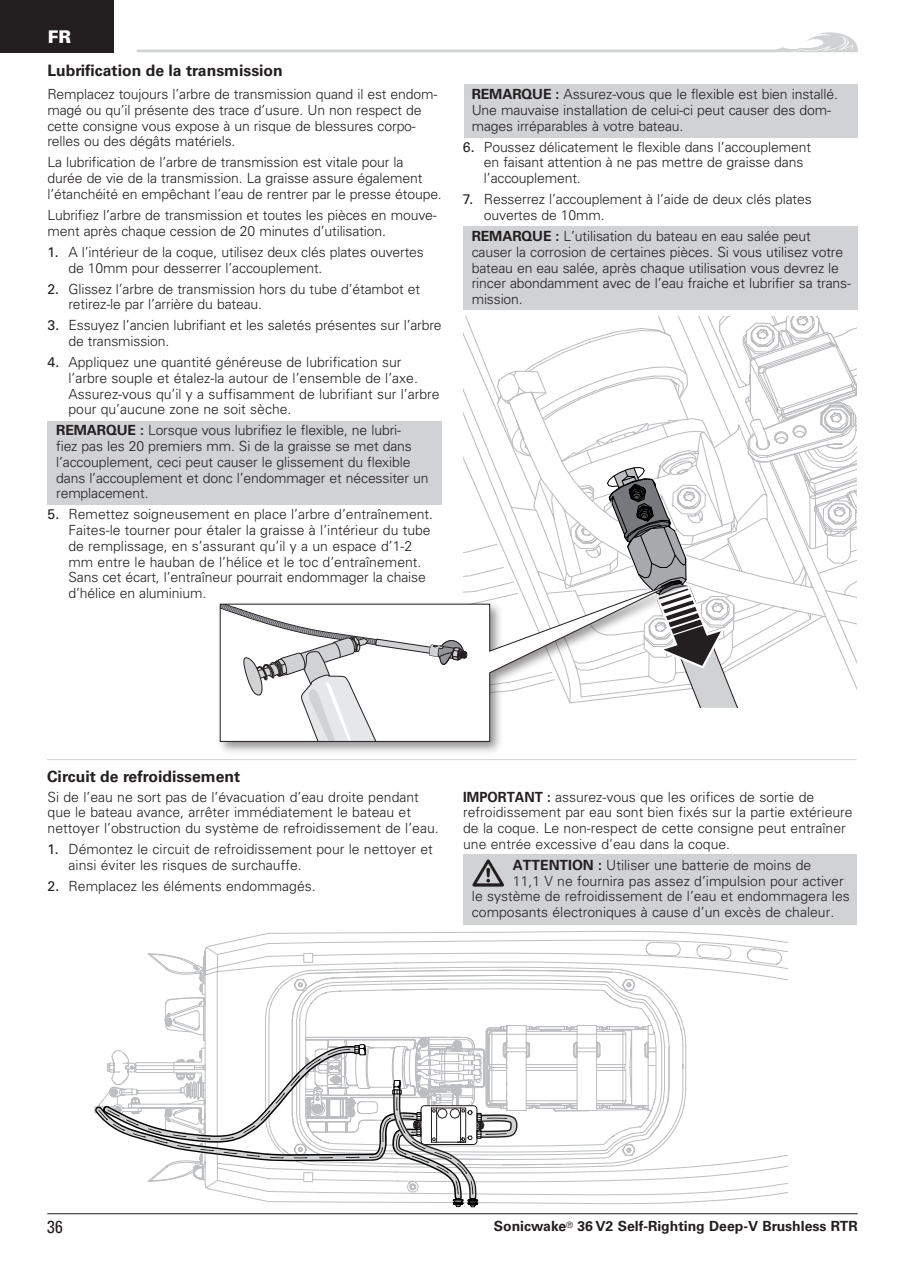
<style>
.page{position:relative;width:905px;height:1272px;background:#fff}
.page>*{position:absolute;margin:0;border:0;box-sizing:border-box;transform-origin:0 0}
.t1{font:900 17.5px "Univers LT Std";color:#fff}
.t2{font:condensed 17.5px "Univers LT Std";color:#231f20}
.Heading_3{font:700 15.75px "Univers LT Std";color:#231f20}
.Notice{font:300 14px/15.8px "Univers LT Std";letter-spacing:-.01em;color:#231f20}
.Body_Text__Body{font:300 14px/15.8px "Univers LT Std";letter-spacing:-.01em;color:#231f20}
.t3{font:700 14px "Univers LT Std";color:#231f20}
.s1{font-weight:400}
.s2{font-weight:700}
</style>
<div class="page">
<hr style="left:47px;top:1213px;width:810px;height:1px;background:#231f20">
<svg style="left:137px;top:32px;width:721px;height:21px"></svg>
<div style="left:0;top:0;width:114px;height:53px;background:#231f20"></div>
<div style="left:464px;top:84px;width:393px;height:53px;background:#d1d2d4"></div>
<div style="left:47px;top:421px;width:395px;height:84px;background:#d1d2d4"></div>
<div style="left:463px;top:227px;width:394px;height:83px;background:#d1d2d4"></div>
<div style="left:216px;top:580px;width:470px;height:176px;background:#231f20;opacity:.5"></div>
<svg style="left:463px;top:316px;width:394px;height:425px"></svg>
<svg style="left:220px;top:580px;width:461px;height:162px"></svg>
<div style="left:463px;top:854px;width:394px;height:70px;background:#d1d2d4"></div>
<hr style="left:47px;top:759px;width:809px;height:1px;background:#d1d2d4">
<svg style="left:670px;top:931px;width:118px;height:273px"></svg>
<svg style="left:92px;top:859px;width:578px;height:356px"></svg>
<p class="t1" style="left:48px;top:26px;width:25px">FR</p>
<p class="Heading_3" style="left:47px;top:61px;width:237px">Lubrification de la transmission</p>
<p class="Body_Text__Body" style="left:47px;top:86px;width:391px">Remplacez toujours l’arbre de transmission quand il est endom&shy;magé ou qu’il présente des trace d’usure. Un non respect de cette consigne vous expose à un risque de blessures corpo&shy;relles ou des dégâts matériels.</p>
<p class="Body_Text__Body" style="left:47px;top:155px;width:396px">La lubrification de l’arbre de transmission est vitale pour la durée de vie de la transmission. La graisse assure également l’étanchéité en empêchant l’eau de rentrer par le presse étoupe.</p>
<p class="Body_Text__Body" style="left:47px;top:207px;width:391px">Lubrifiez l’arbre de transmission et toutes les pièces en mouve&shy;ment après chaque cession de 20 minutes d’utilisation.</p>
<p class="Notice" style="left:68px;top:244px;width:357px;text-indent:-21px"><span class="s1">1.</span> A l’intérieur de la coque, utilisez deux clés plates ouvertes de 10mm pour desserrer l’accouplement.</p>
<p class="Notice" style="left:68px;top:281px;width:353px;text-indent:-21px"><span class="s1">2.</span> Glissez l’arbre de transmission hors du tube d’étambot et retirez-le par l’arrière du bateau.</p>
<p class="Notice" style="left:68px;top:317px;width:375px;text-indent:-21px"><span class="s1">3.</span> Essuyez l’ancien lubrifiant et les saletés présentes sur l’arbre de transmission.</p>
<p class="Notice" style="left:68px;top:354px;width:373px;text-indent:-21px"><span class="s1">4.</span> Appliquez une quantité généreuse de lubrification sur l’arbre souple et étalez-la autour de l’ensemble de l’axe.<br>Assurez-vous qu’il y a suffisamment de lubrifiant sur l’arbre pour qu’aucune zone ne soit sèche.</p>
<p class="Notice" style="left:56px;top:422px;width:374px"><span class="s2">REMARQUE :</span> Lorsque vous lubrifiez le flexible, ne lubri-<br>fiez pas les 20 premiers mm. Si de la graisse se met dans l’accouplement, ceci peut causer le glissement du flexible dans l’accouplement et donc l’endommager et nécessiter un remplacement.</p>
<p class="Notice" style="left:68px;top:506px;width:366px;text-indent:-21px"><span class="s1">5.</span> Remettez soigneusement en place l’arbre d’entraînement.<br>Faites-le tourner pour étaler la graisse à l’intérieur du tube de remplissage, en s’assurant qu’il y a un espace d’1-2 mm entre le hauban de l’hélice et le toc d’entraînement.<br>Sans cet écart, l’entraîneur pourrait endommager la chaise d’hélice en aluminium.</p>
<p class="Notice" style="left:471px;top:86px;width:368px"><span class="s2">REMARQUE :</span> Assurez-vous que le flexible est bien installé.<br>Une mauvaise installation de celui-ci peut causer des dom&shy;mages irréparables à votre bateau.</p>
<p class="Notice" style="left:484px;top:139px;width:329px;text-indent:-21px"><span class="s1">6.</span> Poussez délicatement le flexible dans l’accouplement en faisant attention à ne pas mettre de graisse dans l’accouplement.</p>
<p class="Notice" style="left:484px;top:191px;width:329px;text-indent:-21px"><span class="s1">7.</span> Resserrez l’accouplement à l’aide de deux clés plates ouvertes de 10mm.</p>
<p class="Notice" style="left:471px;top:228px;width:381px"><span class="s2">REMARQUE :</span> L’utilisation du bateau en eau salée peut causer la corrosion de certaines pièces. Si vous utilisez votre bateau en eau salée, après chaque utilisation vous devrez le rincer abondamment avec de l’eau fraiche et lubrifier sa trans&shy;mission.</p>
<p class="Heading_3" style="left:47px;top:767px;width:195px">Circuit de refroidissement</p>
<p class="Body_Text__Body" style="left:48px;top:789px;width:392px">Si de l’eau ne sort pas de l’évacuation d’eau droite pendant que le bateau avance, arrêter immédiatement le bateau et nettoyer l’obstruction du système de refroidissement de l’eau.</p>
<p class="Notice" style="left:69px;top:841px;width:366px;text-indent:-21px"><span class="s1">1.</span> Démontez le circuit de refroidissement pour le nettoyer et ainsi éviter les risques de surchauffe.</p>
<p class="Notice" style="left:48px;top:878px;width:270px"><span class="s1">2.</span> Remplacez les éléments endommagés.</p>
<p class="Notice" style="left:463px;top:789px;width:391px"><span class="s2">IMPORTANT :</span> assurez-vous que les orifices de sortie de refroidissement par eau sont bien fixés sur la partie extérieure de la coque. Le non-respect de cette consigne peut entraîner une entrée excessive d’eau dans la coque.</p>
<p class="Notice" style="left:513px;top:857px;width:300px"><span class="s2">ATTENTION :</span> Utiliser une batterie de moins de</p>
<p class="Notice" style="left:513px;top:873px;width:332px">11,1 V ne fournira pas assez d’impulsion pour activer</p>
<p class="Notice" style="left:472px;top:888px;width:379px">le système de refroidissement de l’eau et endommagera les</p>
<p class="Notice" style="left:472px;top:904px;width:364px">composants électroniques à cause d’un excès de chaleur.</p>
<p class="t2" style="left:47px;top:1216px;width:17px">36</p>
<p class="t3" style="left:494px;top:1217px;width:365px">Sonicwake<sup>®</sup> 36 V2 Self-Righting Deep-V Brushless RTR</p>
</div>
